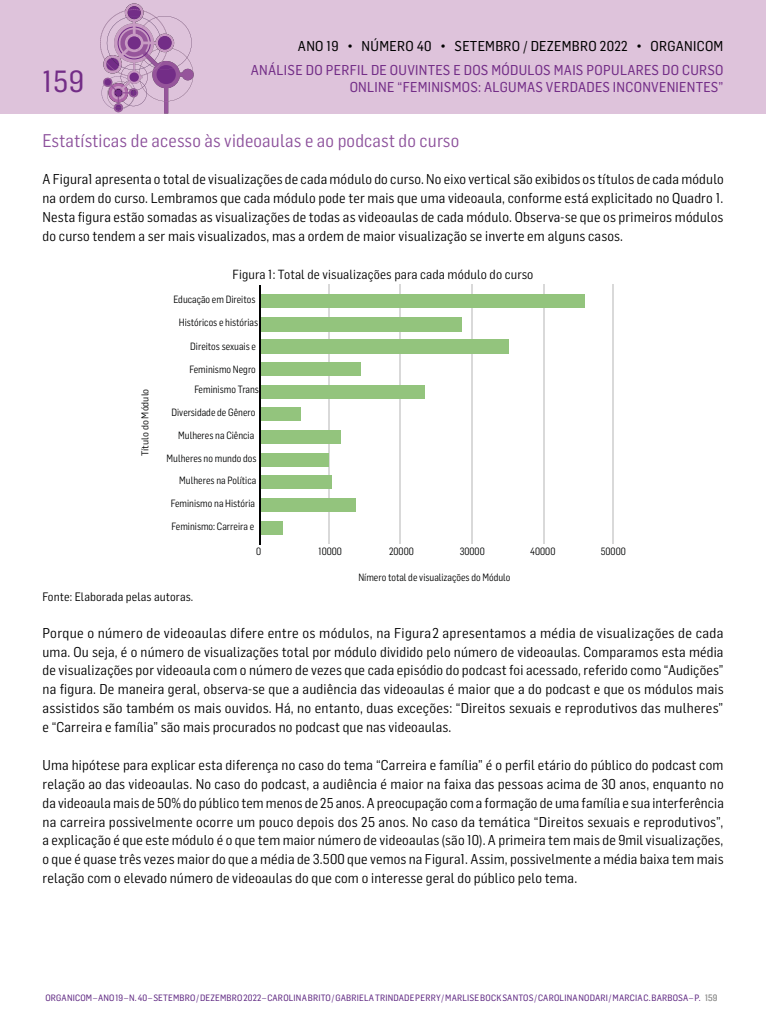
<style>
.page{position:relative;width:766px;height:1021px;background:#fff}
.page>*{position:absolute;margin:0;border:0;box-sizing:border-box;transform-origin:0 0}
.t1{font:30px "Flama Semicondensed Basic";color:#732d87}
.t2{font:18px "Flama Semicondensed";letter-spacing:.01em;color:#8c509b}
.t3{font:14px/18.9px "Flama Semicondensed";letter-spacing:.01em;color:#000;text-align:justify}
.t4{font:14px/16.8px "Flama Semicondensed Basic";letter-spacing:.02em;color:#732d87;text-align:right}
.t5{font:14px "Flama Semicondensed Basic";letter-spacing:.02em;color:#000}
.t6{font:13px "Flama Semicondensed";letter-spacing:.01em;color:#000}
.t7{font:12px "Flama Semicondensed";letter-spacing:.01em;color:#000}
.t8{font:10.3px "Flama Semicondensed";color:#010202;scale:.94 1}
.t9{font:9.7px "Flama Semicondensed";color:#010202;scale:1.07 1}
.t10{font:9px "Flama Semicondensed Basic";letter-spacing:.02em;color:#5f2882}
.s1{color:#9d9d9c}
</style>
<div class="page">
<div style="left:0;top:0;width:765px;height:113px;background:#dec3db"></div>
<svg style="left:100px;top:3px;width:93px;height:110px"></svg>
<div style="left:158px;top:36px;width:14px;height:14px;background:#732d87;border-radius:50%"></div>
<div style="left:104px;top:79px;width:7px;height:7px;background:#732d87;border-radius:3px"></div>
<div style="left:128px;top:36px;width:13px;height:13px;background:#732d87;border-radius:50%"></div>
<div style="left:115px;top:89px;width:7px;height:7px;background:#732d87;border-radius:3px"></div>
<div style="left:129px;top:72px;width:10px;height:10px;background:#732d87;border-radius:5px"></div>
<hr style="left:328px;top:284px;width:1px;height:259px;background:#d9d9d9">
<hr style="left:399px;top:284px;width:1px;height:259px;background:#d9d9d9">
<hr style="left:471px;top:284px;width:1px;height:259px;background:#d9d9d9">
<hr style="left:543px;top:284px;width:1px;height:259px;background:#d9d9d9">
<hr style="left:612px;top:284px;width:1px;height:259px;background:#d9d9d9">
<div style="left:259px;top:521px;width:23px;height:13px;background:#93c47d"></div>
<div style="left:259px;top:498px;width:97px;height:13px;background:#93c47d"></div>
<div style="left:259px;top:475px;width:72px;height:14px;background:#93c47d"></div>
<div style="left:259px;top:453px;width:69px;height:13px;background:#93c47d"></div>
<div style="left:259px;top:430px;width:82px;height:13px;background:#93c47d"></div>
<div style="left:259px;top:407px;width:41px;height:14px;background:#93c47d"></div>
<div style="left:259px;top:385px;width:165px;height:14px;background:#93c47d"></div>
<div style="left:259px;top:362px;width:102px;height:14px;background:#93c47d"></div>
<div style="left:259px;top:339px;width:249px;height:14px;background:#93c47d"></div>
<div style="left:259px;top:317px;width:202px;height:14px;background:#93c47d"></div>
<div style="left:259px;top:294px;width:325px;height:14px;background:#93c47d"></div>
<hr style="left:259px;top:285px;width:1px;height:259px;background:#010202">
<h1 class="t1" style="left:43px;top:62px;width:43px">159</h1>
<p class="t5" style="left:298px;top:37px;width:427px">ANO 19 • NÚMERO 40 • SETEMBRO / DEZEMBRO 2022 • ORGANICOM</p>
<p class="t4" style="left:251px;top:61px;width:474px">ANÁLISE DO PERFIL DE OUVINTES E DOS MÓDULOS MAIS POPULARES DO CURSO<br>ONLINE “FEMINISMOS: ALGUMAS VERDADES INCONVENIENTES”</p>
<p class="t2" style="left:43px;top:129px;width:418px">Estatísticas de acesso às videoaulas e ao podcast do curso</p>
<p class="t3" style="left:43px;top:169px;width:682px">A Figura 1 apresenta o total de visualizações de cada módulo do curso. No eixo vertical são exibidos os títulos de cada módulo na ordem do curso. Lembramos que cada módulo pode ter mais que uma videoaula, conforme está explicitado no Quadro 1.<br>Nesta figura estão somadas as visualizações de todas as videoaulas de cada módulo. Observa-se que os primeiros módulos do curso tendem a ser mais visualizados, mas a ordem de maior visualização se inverte em alguns casos.</p>
<p class="t6" style="left:232px;top:266px;width:302px">Figura 1: Total de visualizações para cada módulo do curso</p>
<p class="t8" style="left:173px;top:292px;width:89px">Educação em Direitos</p>
<p class="t8" style="left:179px;top:316px;width:86px">Históricos e histórias</p>
<p class="t8" style="left:190px;top:339px;width:71px">Direitos sexuais e</p>
<p class="t9" style="left:139px;top:456px;width:65px;rotate:-90deg">Título do Módulo</p>
<p class="t8" style="left:189px;top:362px;width:72px">Feminismo Negro</p>
<p class="t8" style="left:194px;top:383px;width:70px">Feminismo Trans</p>
<p class="t8" style="left:171px;top:406px;width:91px">Diversidade de Gênero</p>
<p class="t8" style="left:178px;top:428px;width:82px">Mulheres na Ciência</p>
<p class="t8" style="left:166px;top:451px;width:97px">Mulheres no mundo dos</p>
<p class="t8" style="left:179px;top:474px;width:83px">Mulheres na Política</p>
<p class="t8" style="left:171px;top:497px;width:91px">Feminismo na História</p>
<p class="t8" style="left:171px;top:519px;width:89px">Feminismo: Carreira e</p>
<p class="t8" style="left:256px;top:545px;width:7px">0</p>
<p class="t8" style="left:318px;top:545px;width:26px">10000</p>
<p class="t8" style="left:389px;top:545px;width:28px">20000</p>
<p class="t8" style="left:459px;top:545px;width:28px">30000</p>
<p class="t8" style="left:530px;top:545px;width:28px">40000</p>
<p class="t8" style="left:600px;top:545px;width:28px">50000</p>
<p class="t8" style="left:358px;top:570px;width:163px">Nímero total de visualizações do Módulo</p>
<p class="t7" style="left:43px;top:589px;width:152px">Fonte: Elaborada pelas autoras.</p>
<p class="t3" style="left:43px;top:622px;width:682px">Porque o número de videoaulas difere entre os módulos, na Figura 2 apresentamos a média de visualizações de cada uma. Ou seja, é o número de visualizações total por módulo dividido pelo número de videoaulas. Comparamos esta média de visualizações por videoaula com o número de vezes que cada episódio do podcast foi acessado, referido como “Audições” na figura. De maneira geral, observa-se que a audiência das videoaulas é maior que a do podcast e que os módulos mais assistidos são também os mais ouvidos. Há, no entanto, duas exceções: “Direitos sexuais e reprodutivos das mulheres” e “Carreira e família” são mais procurados no podcast que nas videoaulas.</p>
<p class="t3" style="left:43px;top:754px;width:682px">Uma hipótese para explicar esta diferença no caso do tema “Carreira e família” é o perfil etário do público do podcast com relação ao das videoaulas. No caso do podcast, a audiência é maior na faixa das pessoas acima de 30 anos, enquanto no da videoaula mais de 50% do público tem menos de 25 anos. A preocupação com a formação de uma família e sua interferência na carreira possivelmente ocorre um pouco depois dos 25 anos. No caso da temática “Direitos sexuais e reprodutivos”, a explicação é que este módulo é o que tem maior número de videoaulas (são 10). A primeira tem mais de 9 mil visualizações, o que é quase três vezes maior do que a média de 3.500 que vemos na Figura 1. Assim, possivelmente a média baixa tem mais relação com o elevado número de videoaulas do que com o interesse geral do público pelo tema.</p>
<p class="t10" style="left:45px;top:992px;width:273px">ORGANICOM – ANO 19 – N. 40 – SETEMBRO / DEZEMBRO 2022 – CAROLINA BRITO</p>
<p class="t10" style="left:332px;top:992px;width:15px">/ GABRIE</p>
<p class="t10" style="left:364px;top:992px;width:22px">LA TRINDADE</p>
<p class="t10" style="left:415px;top:992px;width:99px">PERRY / MARLISE BOCK SANTOS</p>
<p class="t10" style="left:534px;top:992px;width:184px">/ CAROLINA NODARI / MARCIA C. BARBOSA – P. <span class="s1">159</span></p>
</div>
